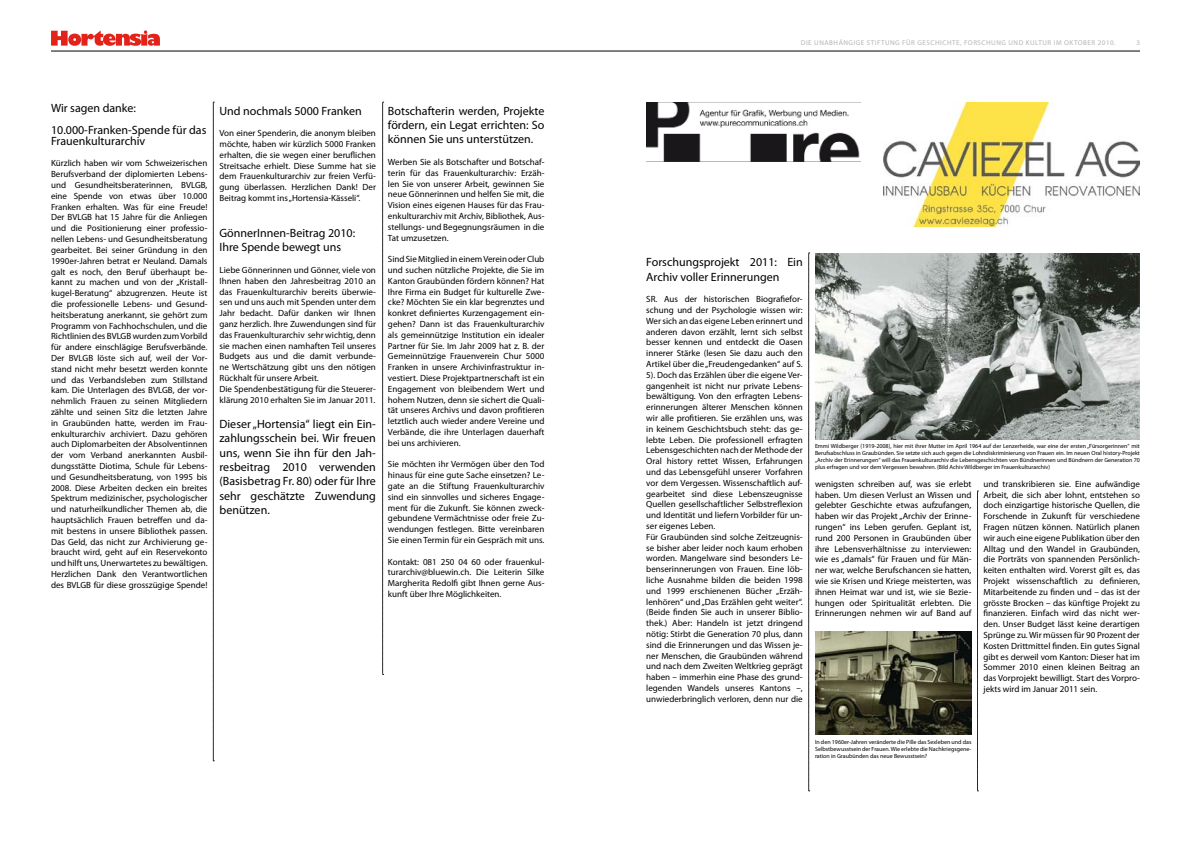
<style>
.page{position:relative;width:1191px;height:842px;background:#fff}
.page>*{position:absolute;margin:0;border:0;box-sizing:border-box;transform-origin:0 0}
.t1{font:12px/14.4px "Myriad Pro";color:#000}
.t2{font:9px/10.8px "Myriad Pro";color:#000;text-align:justify}
.t3{font:7px "Myriad Pro";letter-spacing:.075em;color:#b1b3b4}
.t4{font:6px/7.2px "Myriad Pro";color:#000;text-align:justify}
</style>
<div class="page">
<svg style="left:51px;top:30px;width:109px;height:16px"></svg>
<hr style="left:51px;top:51px;width:1089px;height:1px;background:#000">
<svg style="left:213px;top:102px;width:1px;height:660px"></svg>
<svg style="left:382px;top:102px;width:2px;height:573px"></svg>
<svg style="left:808px;top:253px;width:1px;height:539px"></svg>
<svg style="left:977px;top:491px;width:1px;height:301px"></svg>
<img style="left:815px;top:632px;width:156px;height:103px">
<img style="left:883px;top:102px;width:257px;height:125px">
<img style="left:646px;top:102px;width:214px;height:59px">
<img style="left:815px;top:253px;width:325px;height:187px">
<h1 class="t1" style="left:51px;top:97px;width:157px;line-height:21.6px">Wir sagen danke:<br>10.000-Franken-Spende für das</h1>
<h1 class="t1" style="left:51px;top:133px;width:96px">Frauenkulturarchiv</h1>
<p class="t2" style="left:51px;top:158px;width:158px">Kürzlich haben wir vom Schweizerischen Berufsverband der diplomierten Lebens&shy;und Gesundheitsberaterinnen, BVLGB, eine Spende von etwas über 10.000<br>Franken erhalten. Was für eine Freude!<br>Der BVLGB hat 15 Jahre für die Anliegen und die Positionierung einer professio&shy;nellen Lebens- und Gesundheitsberatung gearbeitet. Bei seiner Gründung in den 1990er-Jahren betrat er Neuland. Damals galt es noch, den Beruf überhaupt be&shy;kannt zu machen und von der „Kristall&shy;kugel-Beratung“ abzugrenzen. Heute ist die professionelle Lebens- und Gesund&shy;heitsberatung anerkannt, sie gehört zum Programm von Fachhochschulen, und die Richtlinien des BVLGB wurden zum Vorbild für andere einschlägige Berufsverbände.<br>Der BVLGB löste sich auf, weil der Vor&shy;stand nicht mehr besetzt werden konnte und das Verbandsleben zum Stillstand kam. Die Unterlagen des BVLGB, der vor&shy;nehmlich Frauen zu seinen Mitgliedern zählte und seinen Sitz die letzten Jahre in Graubünden hatte, werden im Frau&shy;enkulturarchiv archiviert. Dazu gehören auch Diplomarbeiten der Absolventinnen der vom Verband anerkannten Ausbil&shy;dungsstätte Diotima, Schule für Lebens&shy;und Gesundheitsberatung, von 1995 bis 2008. Diese Arbeiten decken ein breites Spektrum medizinischer, psychologischer und naturheilkundlicher Themen ab, die hauptsächlich Frauen betreffen und da&shy;mit bestens in unsere Bibliothek passen.<br>Das Geld, das nicht zur Archivierung ge&shy;braucht wird, geht auf ein Reservekonto und hilft uns, Unerwartetes zu bewältigen.<br>Herzlichen Dank den Verantwortlichen des BVLGB für diese grosszügige Spende!</p>
<h1 class="t1" style="left:219px;top:103px;width:144px">Und nochmals 5000 Franken</h1>
<p class="t2" style="left:219px;top:128px;width:158px">Von einer Spenderin, die anonym bleiben möchte, haben wir kürzlich 5000 Franken erhalten, die sie wegen einer beruflichen Streitsache erhielt. Diese Summe hat sie dem Frauenkulturarchiv zur freien Verfü&shy;gung überlassen. Herzlichen Dank! Der Beitrag kommt ins „Hortensia-Kässeli“.</p>
<h1 class="t1" style="left:219px;top:226px;width:137px">GönnerInnen-Beitrag 2010:<br>Ihre Spende bewegt uns</h1>
<p class="t2" style="left:219px;top:264px;width:158px;text-align:left">Liebe Gönnerinnen und Gönner, viele von Ihnen haben den Jahresbeitrag 2010 an das Frauenkulturarchiv bereits überwie&shy;sen und uns auch mit Spenden unter dem Jahr bedacht. Dafür danken wir Ihnen ganz herzlich. Ihre Zuwendungen sind für das Frauenkulturarchiv sehr wichtig, denn sie machen einen namhaften Teil unseres Budgets aus und die damit verbunde&shy;ne Wertschätzung gibt uns den nötigen Rückhalt für unsere Arbeit.<br>Die Spendenbestätigung für die Steuerer&shy;klärung 2010 erhalten Sie im Januar 2011.</p>
<h1 class="t1" style="left:219px;top:416px;width:158px;text-align:justify">Dieser „Hortensia“ liegt ein Ein&shy;zahlungsschein bei. Wir freuen uns, wenn Sie ihn für den Jah&shy;resbeitrag 2010 verwenden (Basisbetrag Fr. 80) oder für Ihre sehr geschätzte Zuwendung benützen.</h1>
<h1 class="t1" style="left:388px;top:103px;width:158px;text-align:justify">Botschafterin werden, Projekte fördern, ein Legat errichten: So können Sie uns unterstützen.</h1>
<p class="t2" style="left:388px;top:156px;width:158px">Werben Sie als Botschafter und Botschaf&shy;terin für das Frauenkulturarchiv: Erzäh&shy;len Sie von unserer Arbeit, gewinnen Sie neue Gönnerinnen und helfen Sie mit, die Vision eines eigenen Hauses für das Frau&shy;enkulturarchiv mit Archiv, Bibliothek, Aus&shy;stellungs- und Begegnungsräumen in die Tat umzusetzen.</p>
<p class="t2" style="left:388px;top:254px;width:158px">Sind Sie Mitglied in einem Verein oder Club und suchen nützliche Projekte, die Sie im Kanton Graubünden fördern können? Hat Ihre Firma ein Budget für kulturelle Zwe&shy;cke? Möchten Sie ein klar begrenztes und konkret definiertes Kurzengagement ein&shy;gehen? Dann ist das Frauenkulturarchiv als gemeinnützige Institution ein idealer Partner für Sie. Im Jahr 2009 hat z. B. der Gemeinnützige Frauenverein Chur 5000<br>Franken in unsere Archivinfrastruktur in&shy;vestiert. Diese Projektpartnerschaft ist ein Engagement von bleibendem Wert und hohem Nutzen, denn sie sichert die Quali&shy;tät unseres Archivs und davon profitieren letztlich auch wieder andere Vereine und Verbände, die ihre Unterlagen dauerhaft bei uns archivieren.</p>
<p class="t2" style="left:388px;top:459px;width:158px">Sie möchten ihr Vermögen über den Tod hinaus für eine gute Sache einsetzen? Le&shy;gate an die Stiftung Frauenkulturarchiv sind ein sinnvolles und sicheres Engage&shy;ment für die Zukunft. Sie können zweck&shy;gebundene Vermächtnisse oder freie Zu&shy;wendungen festlegen. Bitte vereinbaren Sie einen Termin für ein Gespräch mit uns.</p>
<p class="t2" style="left:388px;top:556px;width:158px">Kontakt: 081 250 04 60 oder frauenkul&shy;turarchiv@bluewin.ch. Die Leiterin Silke Margherita Redolfi gibt Ihnen gerne Aus&shy;kunft über Ihre Möglichkeiten.</p>
<p class="t3" style="left:801px;top:38px;width:316px">DIE UNABHÄNGIGE STIFTUNG FÜR GESCHICHTE, FORSCHUNG UND KULTUR IM OKTOBER 2010.</p>
<p class="t3" style="left:1136px;top:38px;width:5px">3</p>
<h1 class="t1" style="left:646px;top:255px;width:158px">Forschungsprojekt 2011: Ein<br>Archiv voller Erinnerungen</h1>
<p class="t2" style="left:646px;top:294px;width:158px;text-align:left">SR. Aus der historischen Biografiefor&shy;schung und der Psychologie wissen wir:<br>Wer sich an das eigene Leben erinnert und anderen davon erzählt, lernt sich selbst besser kennen und entdeckt die Oasen innerer Stärke (lesen Sie dazu auch den Artikel über die „Freudengedanken“ auf S.<br>5). Doch das Erzählen über die eigene Ver&shy;gangenheit ist nicht nur private Lebens&shy;bewältigung. Von den erfragten Lebens&shy;erinnerungen älterer Menschen können wir alle profitieren. Sie erzählen uns, was in keinem Geschichtsbuch steht: das ge&shy;lebte Leben. Die professionell erfragten Lebensgeschichten nach der Methode der Oral history rettet Wissen, Erfahrungen und das Lebensgefühl unserer Vorfahren vor dem Vergessen. Wissenschaftlich auf&shy;gearbeitet sind diese Lebenszeugnisse Quellen gesellschaftlicher Selbstreflexion und Identität und liefern Vorbilder für un&shy;ser eigenes Leben.<br>Für Graubünden sind solche Zeitzeugnis&shy;se bisher aber leider noch kaum erhoben worden. Mangelware sind besonders Le&shy;benserinnerungen von Frauen. Eine löb&shy;liche Ausnahme bilden die beiden 1998 und 1999 erschienenen Bücher „Erzäh&shy;lenhören“ und „Das Erzählen geht weiter“. (Beide finden Sie auch in unserer Biblio&shy;thek.) Aber: Handeln ist jetzt dringend nötig: Stirbt die Generation 70 plus, dann sind die Erinnerungen und das Wissen je&shy;ner Menschen, die Graubünden während und nach dem Zweiten Weltkrieg geprägt haben – immerhin eine Phase des grund&shy;legenden Wandels unseres Kantons –, unwiederbringlich verloren, denn nur die</p>
<p class="t4" style="left:815px;top:442px;width:326px">Emmi Wildberger (1919-2008), hier mit ihrer Mutter im April 1964 auf der Lenzerheide, war eine der ersten „Fürsorgerinnen“ mit Berufsabschluss in Graubünden. Sie setzte sich auch gegen die Lohndiskriminierung von Frauen ein. Im neuen Oral history-Projekt „Archiv der Erinnerungen“ will das Frauenkulturarchiv die Lebensgeschichten von Bündnerinnen und Bündnern der Generation 70 plus erfragen und vor dem Vergessen bewahren. (Bild Achiv Wildberger im Frauenkulturarchiv)</p>
<p class="t2" style="left:815px;top:478px;width:158px">wenigsten schreiben auf, was sie erlebt haben. Um diesen Verlust an Wissen und gelebter Geschichte etwas aufzufangen, haben wir das Projekt „Archiv der Erinne&shy;rungen“ ins Leben gerufen. Geplant ist, rund 200 Personen in Graubünden über ihre Lebensverhältnisse zu interviewen: wie es „damals“ für Frauen und für Män&shy;ner war, welche Berufschancen sie hatten, wie sie Krisen und Kriege meisterten, was ihnen Heimat war und ist, wie sie Bezie&shy;hungen oder Spiritualität erlebten. Die Erinnerungen nehmen wir auf Band auf</p>
<p class="t2" style="left:983px;top:478px;width:158px">und transkribieren sie. Eine aufwändige Arbeit, die sich aber lohnt, entstehen so doch einzigartige historische Quellen, die Forschende in Zukunft für verschiedene Fragen nützen können. Natürlich planen wir auch eine eigene Publikation über den Alltag und den Wandel in Graubünden, die Porträts von spannenden Persönlich&shy;keiten enthalten wird. Vorerst gilt es, das Projekt wissenschaftlich zu definieren, Mitarbeitende zu finden und – das ist der grösste Brocken – das künftige Projekt zu finanzieren. Einfach wird das nicht wer&shy;den. Unser Budget lässt keine derartigen Sprünge zu. Wir müssen für 90 Prozent der Kosten Drittmittel finden. Ein gutes Signal gibt es derweil vom Kanton: Dieser hat im Sommer 2010 einen kleinen Beitrag an das Vorprojekt bewilligt. Start des Vorpro&shy;jekts wird im Januar 2011 sein.</p>
<p class="t4" style="left:815px;top:738px;width:158px">In den 1960er-Jahren veränderte die Pille das Sexleben und das Selbstbewusstsein der Frauen. Wie erlebte die Nachkriegsgene&shy;ration in Graubünden das neue Bewusstsein?</p>
</div>
